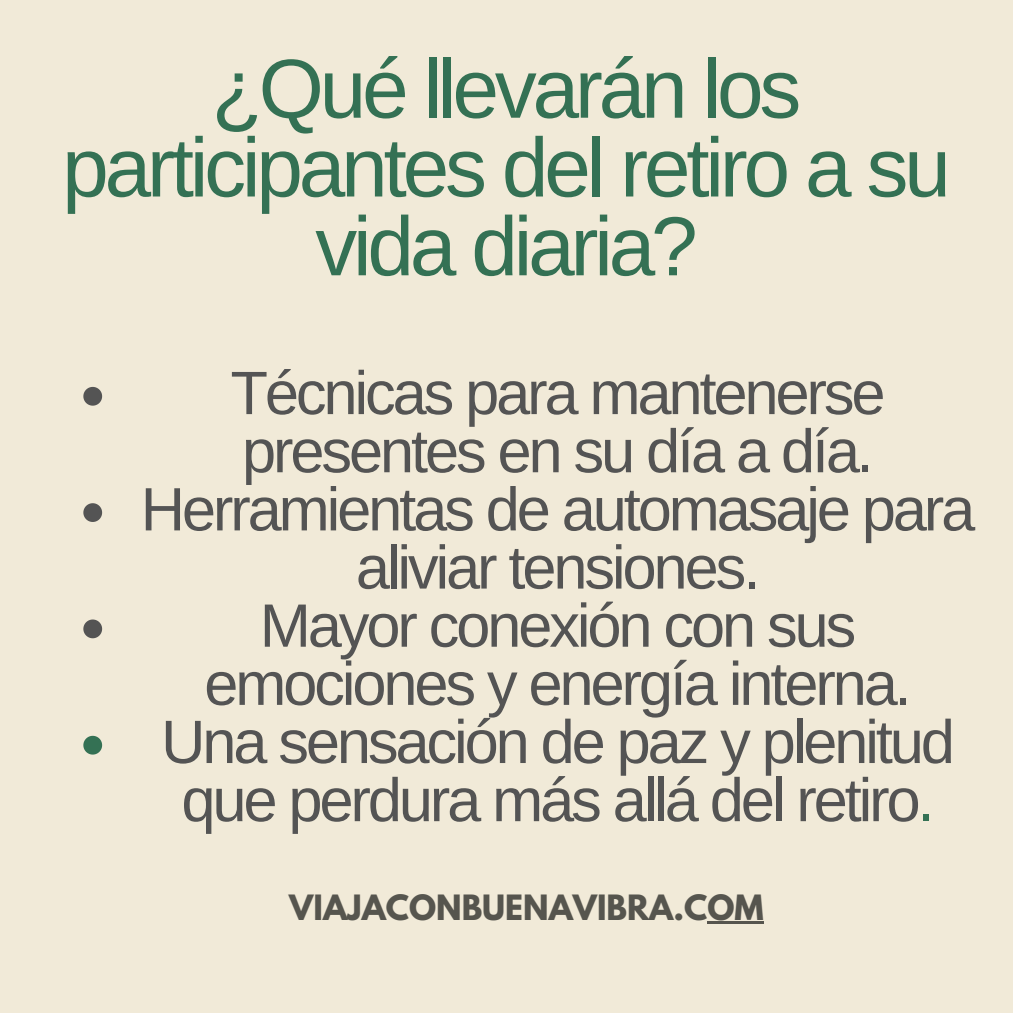
<style>
.page{position:relative;width:1013px;height:1013px;background:#fff}
.page>*{position:absolute;margin:0;border:0;box-sizing:border-box;transform-origin:0 0}
.t1{font:83.75px/78.8px "Arimo";letter-spacing:-.05em;color:#347154;text-align:center}
.t2{font:61.25px/58.1px "Arimo";letter-spacing:-.05em;color:#545454;text-align:center}
.t3{font:700 30.88px "League Spartan";color:#56554e}
.s1{color:#347154}
</style>
<div class="page">
<div style="left:0;top:0;width:1012px;height:1012px;background:#f1ead8"></div>
<svg style="left:83px;top:387px;width:19px;height:18px"></svg>
<svg style="left:83px;top:503px;width:19px;height:19px"></svg>
<svg style="left:83px;top:619px;width:19px;height:19px"></svg>
<svg style="left:83px;top:735px;width:19px;height:19px"></svg>
<hr style="left:707px;top:921px;width:57px;height:3px;background:#56554e">
<h1 class="t1" style="left:62px;top:49px;width:890px">¿Qué llevarán los participantes del retiro a su vida diaria?</h1>
<p class="t2" style="left:230px;top:364px;width:656px;text-align:left">Técnicas para mantenerse presentes en su día a día.</p>
<p class="t2" style="left:141px;top:480px;width:836px">Herramientas de automasaje para aliviar tensiones.</p>
<p class="t2" style="left:204px;top:596px;width:709px">Mayor conexión con sus emociones y energía interna.</p>
<p class="t2" style="left:161px;top:712px;width:795px">Una sensación de paz y plenitud que perdura más allá del retiro<span class="s1">.</span></p>
<p class="t3" style="left:289px;top:891px;width:476px">VIAJACONBUENAVIBRA.COM</p>
</div>
